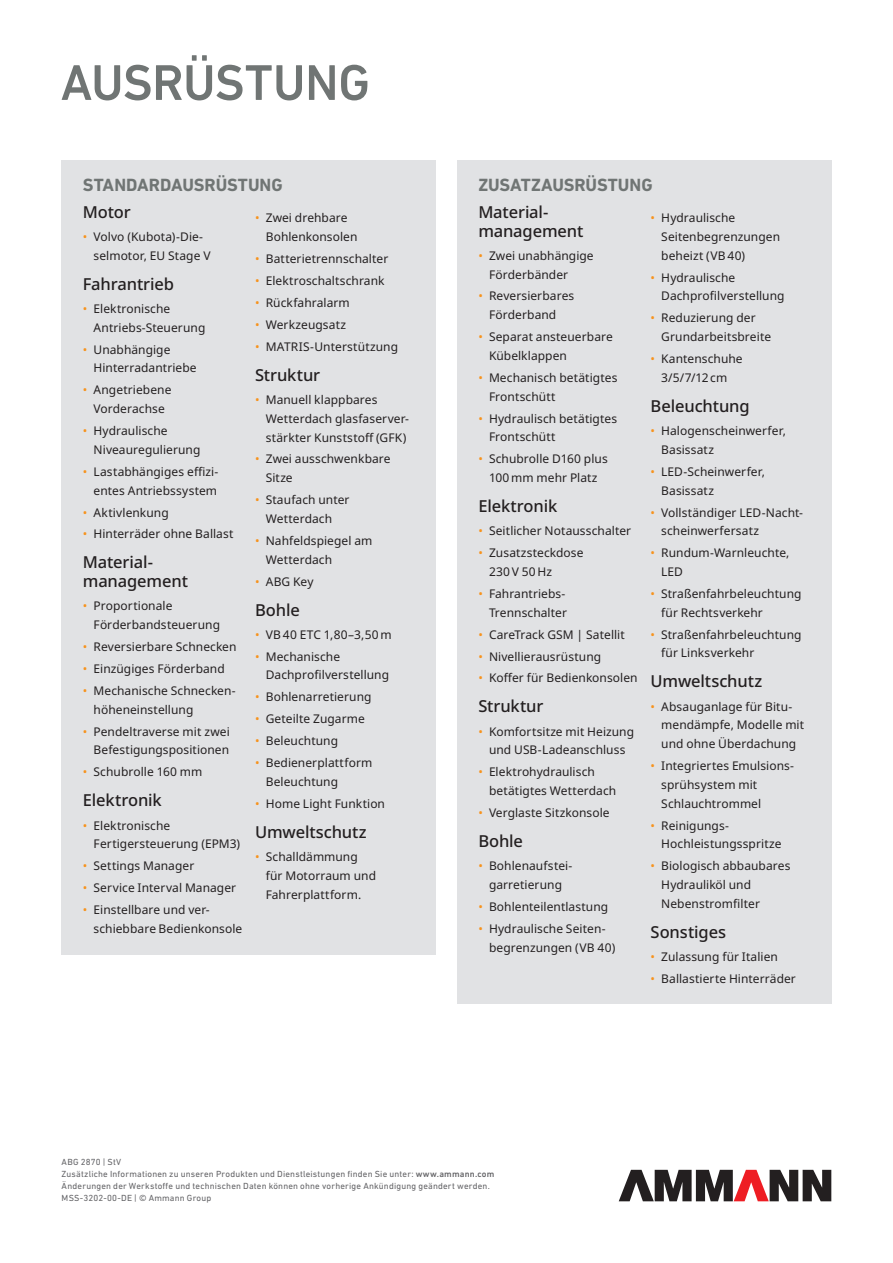
<style>
.page{position:relative;width:893px;height:1263px;background:#fff}
.page>*{position:absolute;margin:0;border:0;box-sizing:border-box;transform-origin:0 0}
.Headline_Title{font:500 51px "DIN Next LT Pro";letter-spacing:-.01em;color:#707574}
.E_Benefits_Box_Title_p26{font:700 18px "DIN Next LT Pro";color:#707574}
.B_Subhead_p26__edit_Noto{font:500 16.5px/18.8px "Noto Sans";letter-spacing:-.01em;color:#231f20}
.t1{font:12px/18.8px "Noto Sans";letter-spacing:.005em;color:#231f20}
.t2{font:9px/12px "DIN Next LT Pro";letter-spacing:.02em;color:#636366}
.s1{color:#f7931d}
.s2{font-weight:500}
</style>
<div class="page">
<svg style="left:619px;top:1170px;width:212px;height:31px"></svg>
<div style="left:62px;top:160px;width:374px;height:795px;background:#e1e2e4"></div>
<div style="left:457px;top:160px;width:374px;height:844px;background:#e1e2e4"></div>
<p class="Headline_Title" style="left:61px;top:53px;width:311px">AUSRÜSTUNG</p>
<p class="E_Benefits_Box_Title_p26" style="left:83px;top:174px;width:201px">STANDARDAUSRÜSTUNG</p>
<p class="B_Subhead_p26__edit_Noto" style="left:83px;top:203px;width:49px">Motor</p>
<p class="t1" style="left:94px;top:228px;width:119px;text-indent:-11px"><span class="s1">•</span> Volvo (Kubota)-Die&shy;selmotor, EU Stage V</p>
<p class="B_Subhead_p26__edit_Noto" style="left:83px;top:275px;width:93px">Fahrantrieb</p>
<p class="t1" style="left:94px;top:300px;width:113px;text-indent:-11px"><span class="s1">•</span> Elektronische<br>Antriebs-Steuerung</p>
<p class="t1" style="left:94px;top:340px;width:105px;text-indent:-11px"><span class="s1">•</span> Unabhängige<br>Hinterradantriebe</p>
<p class="t1" style="left:83px;top:381px;width:90px;text-align:center"><span class="s1">•</span> Angetriebene<br>Vorderachse</p>
<p class="t1" style="left:94px;top:422px;width:108px;text-indent:-11px"><span class="s1">•</span> Hydraulische<br>Niveauregulierung</p>
<p class="t1" style="left:83px;top:462px;width:137px;text-align:right"><span class="s1">•</span> Lastabhängiges effizi&shy;entes Antriebssystem</p>
<p class="t1" style="left:83px;top:503px;width:87px"><span class="s1">•</span> Aktivlenkung</p>
<p class="t1" style="left:83px;top:525px;width:152px"><span class="s1">•</span> Hinterräder ohne Ballast</p>
<p class="B_Subhead_p26__edit_Noto" style="left:83px;top:553px;width:107px">Material&shy;management</p>
<p class="t1" style="left:94px;top:597px;width:128px;text-indent:-11px"><span class="s1">•</span> Proportionale<br>Förderbandsteuerung</p>
<p class="t1" style="left:83px;top:638px;width:155px"><span class="s1">•</span> Reversierbare Schnecken</p>
<p class="t1" style="left:83px;top:660px;width:143px"><span class="s1">•</span> Einzügiges Förderband</p>
<p class="t1" style="left:94px;top:682px;width:144px;text-indent:-11px"><span class="s1">•</span> Mechanische Schnecken&shy;höheneinstellung</p>
<p class="t1" style="left:83px;top:722px;width:148px;text-align:right"><span class="s1">•</span> Pendeltraverse mit zwei<br>Befestigungspositionen</p>
<p class="t1" style="left:83px;top:763px;width:121px"><span class="s1">•</span> Schubrolle 160 mm</p>
<p class="B_Subhead_p26__edit_Noto" style="left:83px;top:791px;width:80px">Elektronik</p>
<p class="t1" style="left:94px;top:816px;width:148px;text-indent:-11px"><span class="s1">•</span> Elektronische<br>Fertigersteuerung (EPM3)</p>
<p class="t1" style="left:83px;top:857px;width:113px"><span class="s1">•</span> Settings Manager</p>
<p class="t1" style="left:83px;top:879px;width:155px"><span class="s1">•</span> Service Interval Manager</p>
<p class="t1" style="left:94px;top:901px;width:150px;text-indent:-11px"><span class="s1">•</span> Einstellbare und ver&shy;schiebbare Bedienkonsole</p>
<p class="t1" style="left:266px;top:209px;width:93px;text-indent:-11px"><span class="s1">•</span> Zwei drehbare<br>Bohlenkonsolen</p>
<p class="t1" style="left:255px;top:250px;width:135px"><span class="s1">•</span> Batterietrennschalter</p>
<p class="t1" style="left:255px;top:271px;width:131px"><span class="s1">•</span> Elektroschaltschrank</p>
<p class="t1" style="left:255px;top:293px;width:96px"><span class="s1">•</span> Rückfahralarm</p>
<p class="t1" style="left:255px;top:315px;width:92px"><span class="s1">•</span> Werkzeugsatz</p>
<p class="t1" style="left:255px;top:337px;width:144px"><span class="s1">•</span> MATRIS-Unterstützung</p>
<p class="B_Subhead_p26__edit_Noto" style="left:255px;top:366px;width:67px">Struktur</p>
<p class="t1" style="left:266px;top:391px;width:145px;text-indent:-11px"><span class="s1">•</span> Manuell klappbares<br>Wetterdach glasfaserver&shy;stärkter Kunststoff (GFK)</p>
<p class="t1" style="left:266px;top:450px;width:126px;text-indent:-11px"><span class="s1">•</span> Zwei ausschwenkbare<br>Sitze</p>
<p class="t1" style="left:255px;top:491px;width:96px;text-align:center"><span class="s1">•</span> Staufach unter<br>Wetterdach</p>
<p class="t1" style="left:266px;top:531px;width:108px;text-indent:-11px"><span class="s1">•</span> Nahfeldspiegel am<br>Wetterdach</p>
<p class="t1" style="left:255px;top:572px;width:60px"><span class="s1">•</span> ABG Key</p>
<p class="B_Subhead_p26__edit_Noto" style="left:255px;top:601px;width:46px">Bohle</p>
<p class="t1" style="left:255px;top:625px;width:138px"><span class="s1">•</span> VB 40 ETC 1,80–3,50 m</p>
<p class="t1" style="left:266px;top:647px;width:125px;text-indent:-11px"><span class="s1">•</span> Mechanische<br>Dachprofilverstellung</p>
<p class="t1" style="left:255px;top:688px;width:118px"><span class="s1">•</span> Bohlenarretierung</p>
<p class="t1" style="left:255px;top:710px;width:111px"><span class="s1">•</span> Geteilte Zugarme</p>
<p class="t1" style="left:255px;top:732px;width:85px"><span class="s1">•</span> Beleuchtung</p>
<p class="t1" style="left:266px;top:754px;width:108px;text-indent:-11px"><span class="s1">•</span> Bedienerplattform<br>Beleuchtung</p>
<p class="t1" style="left:255px;top:794px;width:131px"><span class="s1">•</span> Home Light Funktion</p>
<p class="B_Subhead_p26__edit_Noto" style="left:255px;top:823px;width:113px">Umweltschutz</p>
<p class="t1" style="left:266px;top:848px;width:112px;text-indent:-11px"><span class="s1">•</span> Schalldämmung für Motorraum und<br>Fahrerplattform.</p>
<p class="E_Benefits_Box_Title_p26" style="left:478px;top:174px;width:176px">ZUSATZAUSRÜSTUNG</p>
<p class="B_Subhead_p26__edit_Noto" style="left:478px;top:203px;width:107px">Material&shy;management</p>
<p class="t1" style="left:489px;top:246px;width:106px;text-indent:-11px"><span class="s1">•</span> Zwei unabhängige<br>Förderbänder</p>
<p class="t1" style="left:489px;top:287px;width:87px;text-indent:-11px"><span class="s1">•</span> Reversierbares<br>Förderband</p>
<p class="t1" style="left:489px;top:328px;width:125px;text-indent:-11px"><span class="s1">•</span> Separat ansteuerbare<br>Kübelklappen</p>
<p class="t1" style="left:489px;top:368px;width:130px;text-indent:-11px"><span class="s1">•</span> Mechanisch betätigtes<br>Frontschütt</p>
<p class="t1" style="left:489px;top:409px;width:130px;text-indent:-11px"><span class="s1">•</span> Hydraulisch betätigtes<br>Frontschütt</p>
<p class="t1" style="left:478px;top:450px;width:131px;text-align:center"><span class="s1">•</span> Schubrolle D160 plus<br>100 mm mehr Platz</p>
<p class="B_Subhead_p26__edit_Noto" style="left:478px;top:497px;width:80px">Elektronik</p>
<p class="t1" style="left:478px;top:522px;width:154px"><span class="s1">•</span> Seitlicher Notausschalter</p>
<p class="t1" style="left:489px;top:544px;width:96px;text-indent:-11px"><span class="s1">•</span> Zusatzsteckdose<br>230 V 50 Hz</p>
<p class="t1" style="left:478px;top:584px;width:90px;text-align:right"><span class="s1">•</span> Fahrantriebs-<br>Trennschalter</p>
<p class="t1" style="left:478px;top:625px;width:148px"><span class="s1">•</span> CareTrack GSM | Satellit</p>
<p class="t1" style="left:478px;top:647px;width:124px"><span class="s1">•</span> Nivellierausrüstung</p>
<p class="t1" style="left:478px;top:669px;width:161px"><span class="s1">•</span> Koffer für Bedienkonsolen</p>
<p class="B_Subhead_p26__edit_Noto" style="left:478px;top:697px;width:67px">Struktur</p>
<p class="t1" style="left:478px;top:722px;width:157px;text-align:center"><span class="s1">•</span> Komfortsitze mit Heizung und USB-Ladeanschluss</p>
<p class="t1" style="left:489px;top:763px;width:129px;text-indent:-11px"><span class="s1">•</span> Elektrohydraulisch betätigtes Wetterdach</p>
<p class="t1" style="left:478px;top:804px;width:133px"><span class="s1">•</span> Verglaste Sitzkonsole</p>
<p class="B_Subhead_p26__edit_Noto" style="left:478px;top:832px;width:46px">Bohle</p>
<p class="t1" style="left:478px;top:857px;width:96px;text-align:center"><span class="s1">•</span> Bohlenaufstei&shy;garretierung</p>
<p class="t1" style="left:478px;top:898px;width:131px"><span class="s1">•</span> Bohlenteilentlastung</p>
<p class="t1" style="left:489px;top:919px;width:128px;text-indent:-11px"><span class="s1">•</span> Hydraulische Seiten&shy;begrenzungen (VB 40)</p>
<p class="t1" style="left:661px;top:209px;width:120px;text-indent:-11px"><span class="s1">•</span> Hydraulische<br>Seitenbegrenzungen beheizt (VB 40)</p>
<p class="t1" style="left:661px;top:268px;width:125px;text-indent:-11px"><span class="s1">•</span> Hydraulische<br>Dachprofilverstellung</p>
<p class="t1" style="left:661px;top:309px;width:111px;text-indent:-11px"><span class="s1">•</span> Reduzierung der<br>Grundarbeitsbreite</p>
<p class="t1" style="left:651px;top:350px;width:94px;text-align:center"><span class="s1">•</span> Kantenschuhe<br>3/5/7/12 cm</p>
<p class="B_Subhead_p26__edit_Noto" style="left:651px;top:397px;width:101px">Beleuchtung</p>
<p class="t1" style="left:661px;top:422px;width:126px;text-indent:-11px"><span class="s1">•</span> Halogenscheinwerfer,<br>Basissatz</p>
<p class="t1" style="left:661px;top:462px;width:105px;text-indent:-11px"><span class="s1">•</span> LED-Scheinwerfer,<br>Basissatz</p>
<p class="t1" style="left:661px;top:503px;width:143px;text-indent:-11px"><span class="s1">•</span> Vollständiger LED-Nacht&shy;scheinwerfersatz</p>
<p class="t1" style="left:661px;top:544px;width:130px;text-indent:-11px"><span class="s1">•</span> Rundum-Warnleuchte,<br>LED</p>
<p class="t1" style="left:661px;top:584px;width:142px;text-indent:-11px"><span class="s1">•</span> Straßenfahrbeleuchtung für Rechtsverkehr</p>
<p class="t1" style="left:661px;top:625px;width:142px;text-indent:-11px"><span class="s1">•</span> Straßenfahrbeleuchtung für Linksverkehr</p>
<p class="B_Subhead_p26__edit_Noto" style="left:651px;top:672px;width:113px">Umweltschutz</p>
<p class="t1" style="left:661px;top:697px;width:144px;text-indent:-11px"><span class="s1">•</span> Absauganlage für Bitu&shy;mendämpfe, Modelle mit und ohne Überdachung</p>
<p class="t1" style="left:661px;top:757px;width:134px;text-indent:-11px"><span class="s1">•</span> Integriertes Emulsions&shy;sprühsystem mit<br>Schlauchtrommel</p>
<p class="t1" style="left:661px;top:816px;width:122px;text-indent:-11px"><span class="s1">•</span> Reinigungs-<br>Hochleistungsspritze</p>
<p class="t1" style="left:661px;top:857px;width:131px;text-indent:-11px"><span class="s1">•</span> Biologisch abbaubares<br>Hydrauliköl und<br>Nebenstromfilter</p>
<p class="B_Subhead_p26__edit_Noto" style="left:651px;top:923px;width:77px">Sonstiges</p>
<p class="t1" style="left:651px;top:947px;width:129px"><span class="s1">•</span> Zulassung für Italien</p>
<p class="t1" style="left:651px;top:969px;width:147px"><span class="s1">•</span> Ballastierte Hinterräder</p>
<p class="t2" style="left:62px;top:1156px;width:434px">ABG 2870 | StV<br>Zusätzliche Informationen zu unseren Produkten und Dienstleistungen finden Sie unter: <span class="s2">www.ammann.com </span>Änderungen der Werkstoffe und technischen Daten können ohne vorherige Ankündigung geändert werden.<br>MSS-3202-00-DE | © Ammann Group</p>
</div>
